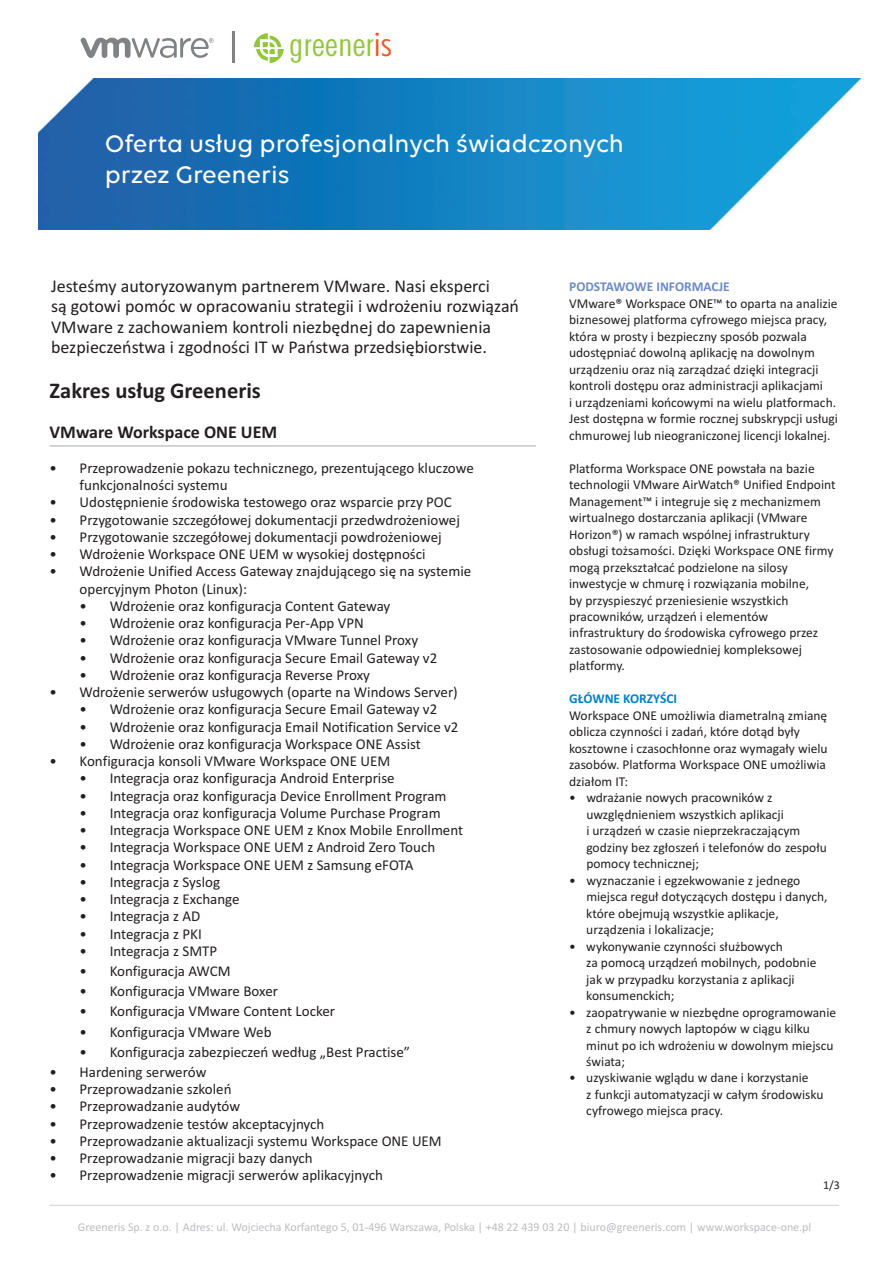
<style>
.page{position:relative;width:893px;height:1263px;background:#fff}
.page>*{position:absolute;margin:0;border:0;box-sizing:border-box;transform-origin:0 0}
.t1{font:300 condensed 34.8px "Futura BT";color:#92c73d;scale:1.16 1}
.t2{font:25.8px/31px "Volte";color:#fff}
.t3{font:700 22.5px "Calibri";color:#231f20}
.t4{font:18px/20.1px "Calibri";color:#231f20}
.t5{font:700 18px "Calibri";color:#231f20}
.t6{font:15px/17.2px "Calibri";color:#231f20}
.t7{font:13.5px/16.5px "Calibri";color:#231f20}
.t8{font:700 13.5px "Calibri";color:#6c8bc6}
.t9{font:700 13.5px "Calibri";color:#0081c7}
.t10{font:12px "Calibri";color:#bcbdc0}
.t11{font:12px "Calibri";color:#231f20}
.s1{color:#f15929}
</style>
<div class="page">
<img style="left:38px;top:78px;width:823px;height:152px">
<svg style="left:80px;top:37px;width:134px;height:21px"></svg>
<hr style="left:232px;top:31px;width:3px;height:32px;background:#808285">
<hr style="left:50px;top:445px;width:486px;height:1px;background:#a8a9ad">
<hr style="left:50px;top:1205px;width:789px;height:1px;background:#d1d2d4">
<svg style="left:254px;top:33px;width:30px;height:30px"></svg>
<h1 class="t1" style="left:289px;top:30px;width:90px">greener<span class="s1">is</span></h1>
<h2 class="t2" style="left:105px;top:130px;width:521px">Oferta us³ug profesjonalnych œwiadczonych przez Greeneris</h2>
<p class="t4" style="left:51px;top:278px;width:469px">Jesteœmy autoryzowanym partnerem VMware. Nasi eksperci<br>s¹ gotowi pomóc w opracowaniu strategii i wdro¿eniu rozwi¹zañ VMware z zachowaniem kontroli niezbêdnej do zapewnienia bezpieczeñstwa i zgodnoœci IT w Pañstwa przedsiêbiorstwie.</p>
<p class="t8" style="left:569px;top:281px;width:162px">PODSTAWOWE INFORMACJE</p>
<p class="t7" style="left:569px;top:296px;width:270px">VMware® Workspace ONE™ to oparta na analizie biznesowej platforma cyfrowego miejsca pracy, która w prosty i bezpieczny sposób pozwala udostêpniaæ dowoln¹ aplikacjê na dowolnym urz¹dzeniu oraz ni¹ zarz¹dzaæ dziêki integracji kontroli dostêpu oraz administracji aplikacjami<br>i urz¹dzeniami koñcowymi na wielu platformach.<br>Jest dostêpna w formie rocznej subskrypcji us³ugi chmurowej lub nieograniczonej licencji lokalnej.</p>
<p class="t7" style="left:569px;top:461px;width:268px">Platforma Workspace ONE powsta³a na bazie technologii VMware AirWatch® Unified Endpoint Management™ i integruje siê z mechanizmem wirtualnego dostarczania aplikacji (VMware Horizon®) w ramach wspólnej infrastruktury obs³ugi to¿samoœci. Dziêki Workspace ONE firmy mog¹ przekszta³caæ podzielone na silosy inwestycje w chmurê i rozwi¹zania mobilne,<br>by przyspieszyæ przeniesienie wszystkich pracowników, urz¹dzeñ i elementów infrastruktury do œrodowiska cyfrowego przez zastosowanie odpowiedniej kompleksowej platformy.</p>
<p class="t7" style="left:569px;top:708px;width:260px">Workspace ONE umo¿liwia diametraln¹ zmianê oblicza czynnoœci i zadañ, które dot¹d by³y kosztowne i czasoch³onne oraz wymaga³y wielu zasobów. Platforma Workspace ONE umo¿liwia dzia³om IT:</p>
<p class="t7" style="left:586px;top:791px;width:242px;text-indent:-17px">• wdra¿anie nowych pracowników z uwzglêdnieniem wszystkich aplikacji<br>i urz¹dzeñ w czasie nieprzekraczaj¹cym godziny bez zg³oszeñ i telefonów do zespo³u pomocy technicznej;</p>
<p class="t7" style="left:586px;top:873px;width:243px;text-indent:-17px">• wyznaczanie i egzekwowanie z jednego miejsca regu³ dotycz¹cych dostêpu i danych, które obejmuj¹ wszystkie aplikacje, urz¹dzenia i lokalizacje;</p>
<p class="t7" style="left:586px;top:939px;width:232px;text-indent:-17px">• wykonywanie czynnoœci s³u¿bowych<br>za pomoc¹ urz¹dzeñ mobilnych, podobnie jak w przypadku korzystania z aplikacji konsumenckich;</p>
<p class="t7" style="left:586px;top:1005px;width:251px;text-indent:-17px">• zaopatrywanie w niezbêdne oprogramowanie z chmury nowych laptopów w ci¹gu kilku minut po ich wdro¿eniu w dowolnym miejscu œwiata;</p>
<p class="t7" style="left:586px;top:1071px;width:239px;text-indent:-17px">• uzyskiwanie wgl¹du w dane i korzystanie<br>z funkcji automatyzacji w ca³ym œrodowisku cyfrowego miejsca pracy.</p>
<h3 class="t3" style="left:50px;top:381px;width:213px">Zakres us³ug Greeneris</h3>
<h3 class="t5" style="left:50px;top:425px;width:229px">VMware Workspace ONE UEM</h3>
<p class="t6" style="left:80px;top:460px;width:396px;text-indent:-30px">• Przeprowadzenie pokazu technicznego, prezentuj¹cego kluczowe funkcjonalnoœci systemu</p>
<p class="t6" style="left:50px;top:495px;width:404px">• Udostêpnienie œrodowiska testowego oraz wsparcie przy POC</p>
<p class="t6" style="left:50px;top:512px;width:412px">• Przygotowanie szczegó³owej dokumentacji przedwdro¿eniowej</p>
<p class="t6" style="left:50px;top:529px;width:394px">• Przygotowanie szczegó³owej dokumentacji powdro¿eniowej</p>
<p class="t6" style="left:50px;top:547px;width:377px">• Wdro¿enie Workspace ONE UEM w wysokiej dostêpnoœci</p>
<p class="t6" style="left:80px;top:564px;width:393px;text-indent:-30px">• Wdro¿enie Unified Access Gateway znajduj¹cego siê na systemie opercyjnym Photon (Linux):</p>
<p class="t6" style="left:80px;top:598px;width:312px">• Wdro¿enie oraz konfiguracja Content Gateway</p>
<p class="t6" style="left:80px;top:616px;width:286px">• Wdro¿enie oraz konfiguracja Per-App VPN</p>
<p class="t6" style="left:80px;top:633px;width:340px">• Wdro¿enie oraz konfiguracja VMware Tunnel Proxy</p>
<p class="t6" style="left:80px;top:650px;width:359px">• Wdro¿enie oraz konfiguracja Secure Email Gateway v2</p>
<p class="t6" style="left:80px;top:667px;width:292px">• Wdro¿enie oraz konfiguracja Reverse Proxy</p>
<p class="t6" style="left:50px;top:685px;width:410px">• Wdro¿enie serwerów us³ugowych (oparte na Windows Server)</p>
<p class="t6" style="left:80px;top:702px;width:359px">• Wdro¿enie oraz konfiguracja Secure Email Gateway v2</p>
<p class="t6" style="left:80px;top:719px;width:380px">• Wdro¿enie oraz konfiguracja Email Notification Service v2</p>
<p class="t6" style="left:80px;top:736px;width:343px">• Wdro¿enie oraz konfiguracja Workspace ONE Assist</p>
<p class="t6" style="left:50px;top:754px;width:342px">• Konfiguracja konsoli VMware Workspace ONE UEM</p>
<p class="t6" style="left:80px;top:771px;width:317px">• Integracja oraz konfiguracja Android Enterprise</p>
<p class="t6" style="left:80px;top:788px;width:369px">• Integracja oraz konfiguracja Device Enrollment Program</p>
<p class="t6" style="left:80px;top:805px;width:363px">• Integracja oraz konfiguracja Volume Purchase Program</p>
<p class="t6" style="left:80px;top:823px;width:385px">• Integracja Workspace ONE UEM z Knox Mobile Enrollment</p>
<p class="t6" style="left:80px;top:840px;width:357px">• Integracja Workspace ONE UEM z Android Zero Touch</p>
<p class="t6" style="left:80px;top:857px;width:335px">• Integracja Workspace ONE UEM z Samsung eFOTA</p>
<p class="t6" style="left:80px;top:874px;width:142px">• Integracja z Syslog</p>
<p class="t6" style="left:80px;top:892px;width:162px">• Integracja z Exchange</p>
<p class="t6" style="left:80px;top:909px;width:122px">• Integracja z AD</p>
<p class="t6" style="left:80px;top:926px;width:124px">• Integracja z PKI</p>
<p class="t6" style="left:80px;top:943px;width:139px">• Integracja z SMTP</p>
<p class="t6" style="left:80px;top:964px;width:153px">• Konfiguracja AWCM</p>
<p class="t6" style="left:80px;top:984px;width:200px">• Konfiguracja VMware Boxer</p>
<p class="t6" style="left:80px;top:1004px;width:257px">• Konfiguracja VMware Content Locker</p>
<p class="t6" style="left:80px;top:1024px;width:194px">• Konfiguracja VMware Web</p>
<p class="t6" style="left:80px;top:1044px;width:332px">• Konfiguracja zabezpieczeñ wed³ug „Best Practise”</p>
<p class="t6" style="left:50px;top:1064px;width:158px">• Hardening serwerów</p>
<p class="t6" style="left:50px;top:1082px;width:184px">• Przeprowadzanie szkoleñ</p>
<p class="t6" style="left:50px;top:1099px;width:192px">• Przeprowadzanie audytów</p>
<p class="t6" style="left:50px;top:1116px;width:276px">• Przeprowadzenie testów akceptacyjnych</p>
<p class="t6" style="left:50px;top:1133px;width:394px">• Przeprowadzanie aktualizacji systemu Workspace ONE UEM</p>
<p class="t6" style="left:50px;top:1151px;width:265px">• Przeprowadzanie migracji bazy danych</p>
<p class="t6" style="left:50px;top:1168px;width:335px">• Przeprowadzenie migracji serwerów aplikacyjnych</p>
<p class="t9" style="left:569px;top:693px;width:110px">G£ÓWNE KORZYŒCI</p>
<p class="t11" style="left:823px;top:1180px;width:18px">1/3</p>
<p class="t10" style="left:78px;top:1222px;width:735px">Greeneris Sp. z o.o. | Adres: ul. Wojciecha Korfantego 5, 01-496 Warszawa, Polska | +48 22 439 03 20 | biuro@greeneris.com | www.workspace-one.pl</p>
</div>
